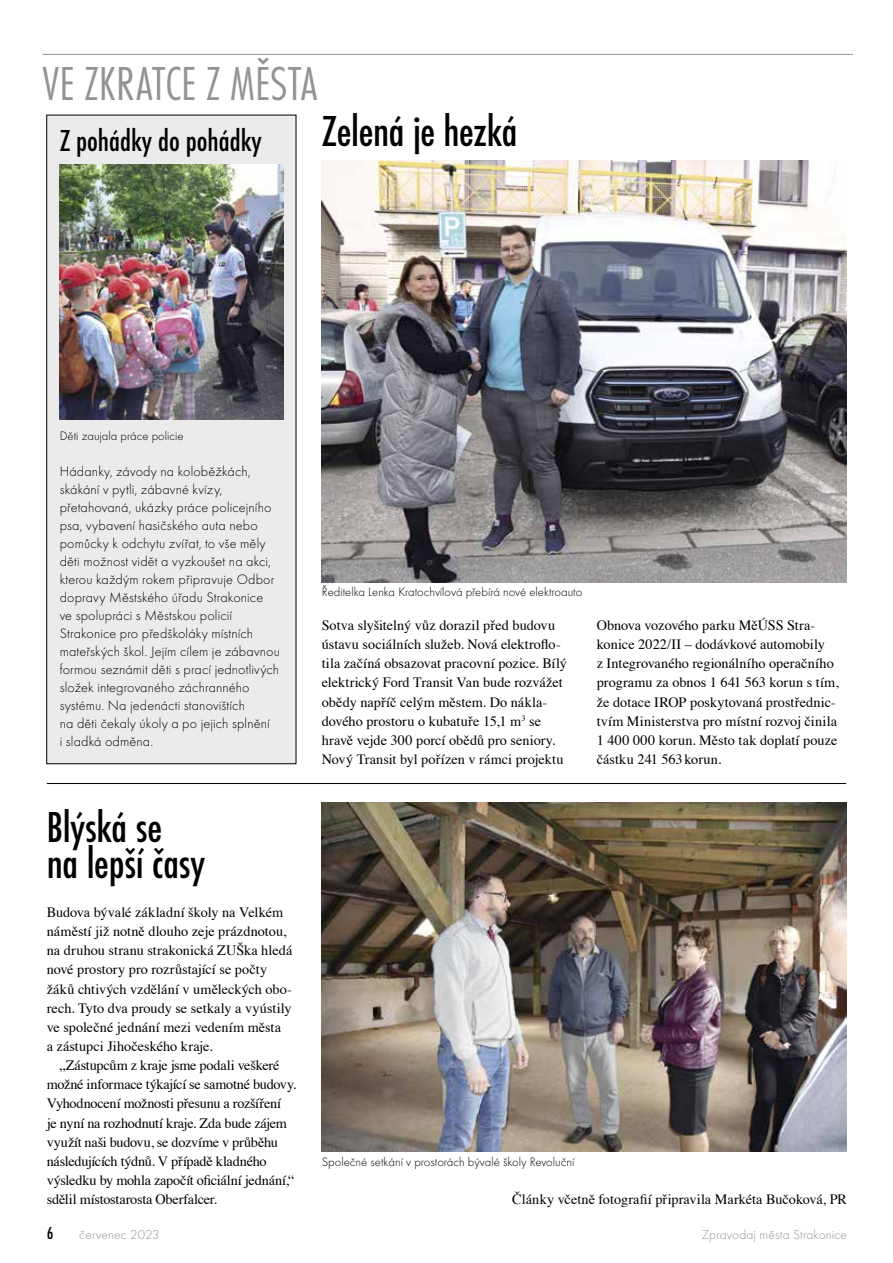
<style>
.page{position:relative;width:893px;height:1263px;background:#fff}
.page>*{position:absolute;margin:0;border:0;box-sizing:border-box;transform-origin:0 0}
.t1{font:49.5px "Futura TOT Ligh Cond";letter-spacing:.01em;color:#939393}
.t2{font:500 condensed 45px/36px "Futura TOT";letter-spacing:-.005em;color:#000}
.t3{font:500 condensed 31.5px "Futura TOT";color:#000}
.t4{font:500 condensed 18px "Futura TOT";color:#000}
.t5{font:14.25px/19.2px "Times";color:#000}
.t6{font:14.25px/18px "Futura TOT Ligh";letter-spacing:.01em;color:#000}
.t7{font:14.25px/19.2px "Times";letter-spacing:-.02em;color:#000}
.t8{font:13.5px "Futura TOT Ligh";letter-spacing:.01em;color:#939393}
.t9{font:12.75px "Futura TOT Ligh";color:#000}
</style>
<div class="page">
<hr style="left:43px;top:54px;width:810px;height:1px;background:#939393">
<img style="left:322px;top:160px;width:524px;height:423px">
<img style="left:322px;top:802px;width:524px;height:350px">
<hr style="left:47px;top:783px;width:799px;height:1px;background:#000">
<div style="left:47px;top:115px;width:249px;height:649px;background:#ebebeb"></div>
<div style="left:46px;top:115px;width:250px;height:649px;border:1px solid #000"></div>
<img style="left:60px;top:165px;width:223px;height:254px">
<h1 class="t1" style="left:43px;top:55px;width:276px">VE ZKRATCE Z MĚSTA</h1>
<h3 class="t3" style="left:60px;top:123px;width:204px">Z pohádky do pohádky</h3>
<h2 class="t2" style="left:322px;top:114px;width:197px">Zelená je hezká</h2>
<p class="t9" style="left:60px;top:428px;width:125px">Děti zaujala práce policie</p>
<p class="t6" style="left:60px;top:462px;width:222px">Hádanky, závody na koloběžkách, skákání v pytli, zábavné kvízy, přetahovaná, ukázky práce policejního psa, vybavení hasičského auta nebo pomůcky k odchytu zvířat, to vše měly děti možnost vidět a vyzkoušet na akci, kterou každým rokem připravuje Odbor dopravy Městského úřadu Strakonice<br>ve spolupráci s Městskou policií Strakonice pro předškoláky místních mateřských škol. Jejím cílem je zábavnou formou seznámit děti s prací jednotlivých složek integrovaného záchranného systému. Na jedenácti stanovištích<br>na děti čekaly úkoly a po jejich splnění<br>i sladká odměna.</p>
<h2 class="t2" style="left:47px;top:810px;width:160px">Blýská se<br>na lepší časy</h2>
<p class="t5" style="left:47px;top:901px;width:247px">Budova bývalé základní školy na Velkém náměstí již notně dlouho zeje prázdnotou, na druhou stranu strakonická ZUŠka hledá nové prostory pro rozrůstající se počty žáků chtivých vzdělání v uměleckých obo&shy;rech. Tyto dva proudy se setkaly a vyústily ve společné jednání mezi vedením města<br>a zástupci Jihočeského kraje.</p>
<p class="t7" style="left:47px;top:1054px;width:251px;text-indent:13px">„Zástupcům z kraje jsme podali veškeré možné informace týkající se samotné budovy.<br>Vyhodnocení možnosti přesunu a rozšíření<br>je nyní na rozhodnutí kraje. Zda bude zájem využít naši budovu, se dozvíme v průběhu následujících týdnů. V případě kladného výsledku by mohla započít oficiální jednání,“ sdělil místostarosta Oberfalcer.</p>
<p class="t9" style="left:322px;top:585px;width:262px">Ředitelka Lenka Kratochvílová přebírá nové elektroauto</p>
<p class="t5" style="left:322px;top:614px;width:247px">Sotva slyšitelný vůz dorazil před budovu ústavu sociálních služeb. Nová elektroflo&shy;tila začíná obsazovat pracovní pozice. Bílý elektrický Ford Transit Van bude rozvážet obědy napříč celým městem. Do nákla&shy;dového prostoru o kubatuře 15,1 m<sup>3</sup> se hravě vejde 300 porcí obědů pro seniory.<br>Nový Transit byl pořízen v rámci projektu</p>
<p class="t5" style="left:597px;top:614px;width:243px">Obnova vozového parku MěÚSS Stra&shy;konice 2022/II – dodávkové automobily<br>z Integrovaného regionálního operačního programu za obnos 1 641 563 korun s tím, že dotace IROP poskytovaná prostřednic&shy;tvím Ministerstva pro místní rozvoj činila 1 400 000 korun. Město tak doplatí pouze částku 241 563 korun.</p>
<p class="t9" style="left:322px;top:1154px;width:254px">Společné setkání v prostorách bývalé školy Revoluční</p>
<p class="t5" style="left:512px;top:1188px;width:336px">Články včetně fotografií připravila Markéta Bučoková, PR</p>
<p class="t4" style="left:47px;top:1223px;width:8px">6</p>
<p class="t8" style="left:79px;top:1227px;width:82px">červenec 2023</p>
<p class="t8" style="left:702px;top:1227px;width:147px">Zpravodaj města Strakonice</p>
</div>
